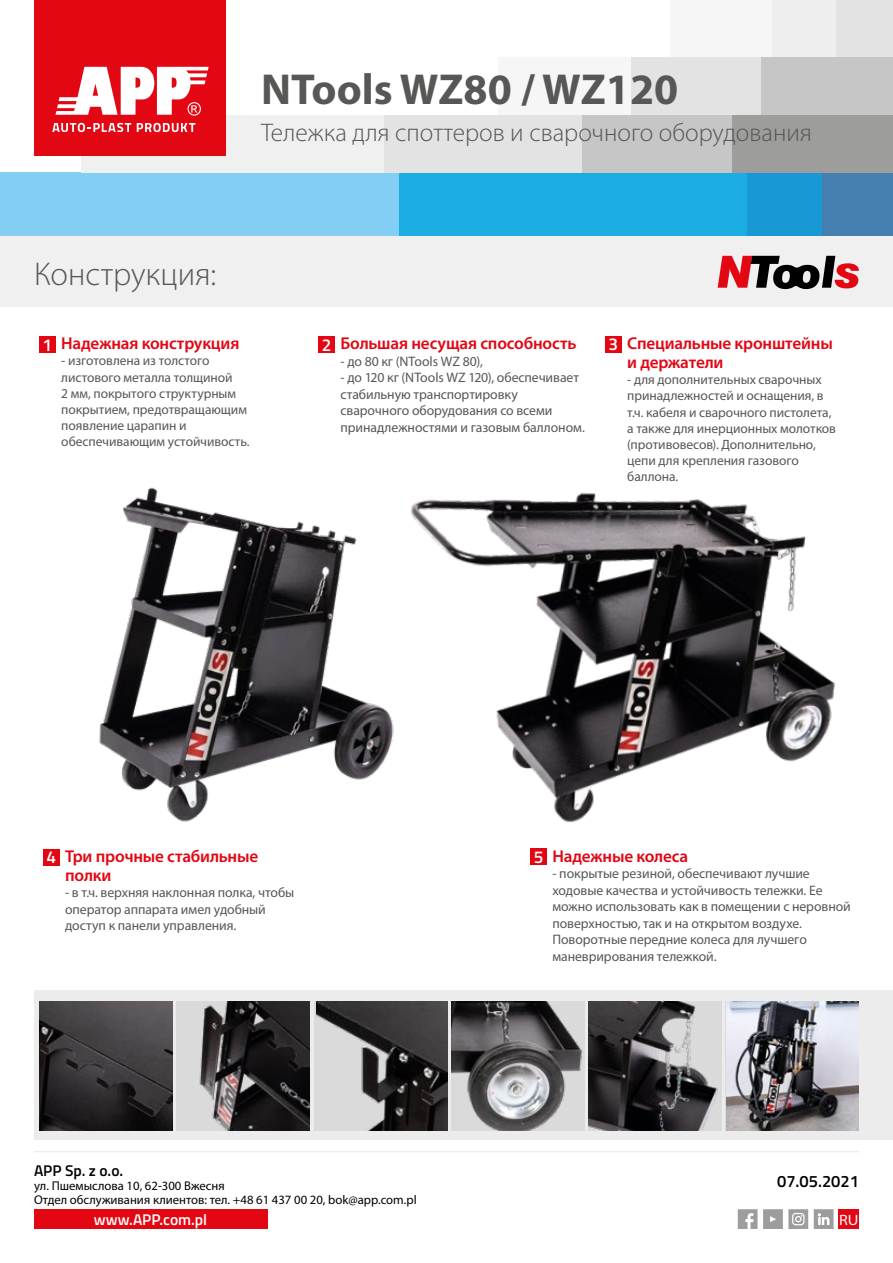
<style>
.page{position:relative;width:893px;height:1263px;background:#fff}
.page>*{position:absolute;margin:0;border:0;box-sizing:border-box;transform-origin:0 0}
.t1{font:700 43.5px "Myriad Pro";color:#575756}
.t2{font:300 33px "Myriad Pro";color:#575756}
.t3{font:300 25.5px "Myriad Pro";color:#575756}
.t4{font:600 17.25px/18.9px "Myriad Pro";letter-spacing:-.01em;color:#e30613}
.t5{font:600 16.5px "Titillium";color:#000}
.t6{font:600 15.45px "Titillium";color:#fff}
.t7{font:600 15.45px "Titillium";color:#000}
.t8{font:semi-expanded 15px "Myriad Pro";color:#fff}
.t9{font:13.8px/16.5px "Myriad Pro";letter-spacing:-.005em;color:#575756}
.t10{font:13.5px/16.2px "Myriad Pro";letter-spacing:-.005em;color:#575756}
.t11{font:12.75px/14.1px "Myriad Pro";color:#000}
.s1{font-family:"Titillium";color:#fff}
</style>
<div class="page">
<div style="left:727px;top:172px;width:97px;height:64px;background:#1899d6"></div>
<div style="left:398px;top:172px;width:348px;height:64px;background:#1cace4"></div>
<div style="left:0;top:172px;width:399px;height:64px;background:#83cff4"></div>
<div style="left:830px;top:0;width:63px;height:57px;background:#e3e3e3"></div>
<div style="left:746px;top:0;width:90px;height:57px;background:#eee"></div>
<div style="left:670px;top:0;width:101px;height:57px;background:#f6f6f6"></div>
<div style="left:761px;top:57px;width:132px;height:58px;background:#c6c6c6"></div>
<div style="left:629px;top:57px;width:132px;height:58px;background:#e3e3e3"></div>
<div style="left:499px;top:57px;width:132px;height:58px;background:#f6f6f6"></div>
<div style="left:822px;top:172px;width:71px;height:64px;background:#447faf"></div>
<div style="left:732px;top:115px;width:161px;height:57px;background:#9d9d9c"></div>
<div style="left:383px;top:115px;width:205px;height:57px;background:#e3e3e3"></div>
<div style="left:81px;top:115px;width:302px;height:57px;background:#f0f0f0"></div>
<div style="left:583px;top:115px;width:149px;height:57px;background:#c6c6c6"></div>
<div style="left:35px;top:0;width:191px;height:156px;background:#e30613"></div>
<svg style="left:52px;top:123px;width:79px;height:9px"></svg>
<svg style="left:137px;top:123px;width:58px;height:9px"></svg>
<svg style="left:55px;top:67px;width:154px;height:49px"></svg>
<hr style="left:34px;top:1151px;width:825px;height:1px;background:#ededed">
<svg style="left:738px;top:1209px;width:19px;height:20px"></svg>
<svg style="left:763px;top:1209px;width:45px;height:20px"></svg>
<svg style="left:814px;top:1209px;width:19px;height:20px"></svg>
<div style="left:34px;top:1209px;width:233px;height:20px;background:#e30613"></div>
<div style="left:838px;top:1209px;width:21px;height:20px;background:#e30613"></div>
<img style="left:414px;top:492px;width:422px;height:363px">
<div style="left:34px;top:990px;width:859px;height:149px;background:#ececec"></div>
<div style="left:0;top:236px;width:893px;height:71px;background:#f0f0f0"></div>
<div style="left:319px;top:336px;width:16px;height:17px;background:#e30613"></div>
<img style="left:588px;top:1001px;width:134px;height:130px">
<img style="left:451px;top:1001px;width:133px;height:130px">
<img style="left:177px;top:1001px;width:133px;height:130px">
<img style="left:39px;top:1001px;width:134px;height:130px">
<img style="left:316px;top:1001px;width:131px;height:130px">
<img style="left:726px;top:1001px;width:133px;height:130px">
<svg style="left:718px;top:256px;width:141px;height:33px"></svg>
<div style="left:43px;top:849px;width:16px;height:16px;background:#e30613"></div>
<div style="left:605px;top:336px;width:16px;height:16px;background:#e30613"></div>
<div style="left:531px;top:849px;width:16px;height:16px;background:#e30613"></div>
<div style="left:39px;top:336px;width:16px;height:17px;background:#e30613"></div>
<img style="left:99px;top:487px;width:315px;height:335px">
<h1 class="t1" style="left:261px;top:61px;width:419px">NTools WZ80 / WZ120</h1>
<h3 class="t3" style="left:261px;top:117px;width:552px">Тележка для споттеров и сварочного оборудования</h3>
<h2 class="t2" style="left:34px;top:254px;width:184px">Конструкция:</h2>
<p class="t4" style="left:43px;top:333px;width:198px"><span class="s1">1</span> Надежная конструкция</p>
<p class="t10" style="left:61px;top:352px;width:190px">- изготовлена из толстого листового металла толщиной<br>2 мм, покрытого структурным покрытием, предотвращающим появление царапин и обеспечивающим устойчивость.</p>
<p class="t4" style="left:322px;top:333px;width:256px"><span class="s1">2</span> Большая несущая способность</p>
<p class="t9" style="left:340px;top:352px;width:144px">- до 80 кг (NTools WZ 80),</p>
<p class="t9" style="left:340px;top:369px;width:246px">- до 120 кг (NTools WZ 120), обеспечивает стабильную транспортировку сварочного оборудования со всеми принадлежностями и газовым баллоном.</p>
<p class="t4" style="left:627px;top:333px;width:207px;text-indent:-19px"><span class="s1">3</span> Специальные кронштейны и держатели</p>
<p class="t10" style="left:627px;top:371px;width:210px">- для дополнительных сварочных принадлежностей и оснащения, в т.ч. кабеля и сварочного пистолета, а также для инерционных молотков (противовесов). Дополнительно, цепи для крепления газового баллона.</p>
<p class="t4" style="left:65px;top:846px;width:195px;text-indent:-19px"><span class="s1">4</span> Три прочные стабильные полки</p>
<p class="t9" style="left:65px;top:884px;width:231px">- в т.ч. верхняя наклонная полка, чтобы оператор аппарата имел удобный доступ к панели управления.</p>
<p class="t4" style="left:534px;top:846px;width:156px"><span class="s1">5</span> Надежные колеса</p>
<p class="t9" style="left:552px;top:865px;width:300px">- покрытые резиной, обеспечивают лучшие ходовые качества и устойчивость тележки. Ее можно использовать как в помещении с неровной поверхностью, так и на открытом воздухе.<br>Поворотные передние колеса для лучшего маневрирования тележкой.</p>
<p class="t7" style="left:34px;top:1159px;width:91px">APP Sp. z o.o.</p>
<p class="t11" style="left:34px;top:1179px;width:384px">ул. Пшемыслова 10, 62-300 Вжесня<br>Отдел обслуживания клиентов: тел. +48 61 437 00 20, bok@app.com.pl</p>
<p class="t6" style="left:94px;top:1208px;width:115px">www.APP.com.pl</p>
<p class="t8" style="left:839px;top:1210px;width:21px">RU</p>
<p class="t5" style="left:777px;top:1169px;width:83px">07.05.2021</p>
</div>
